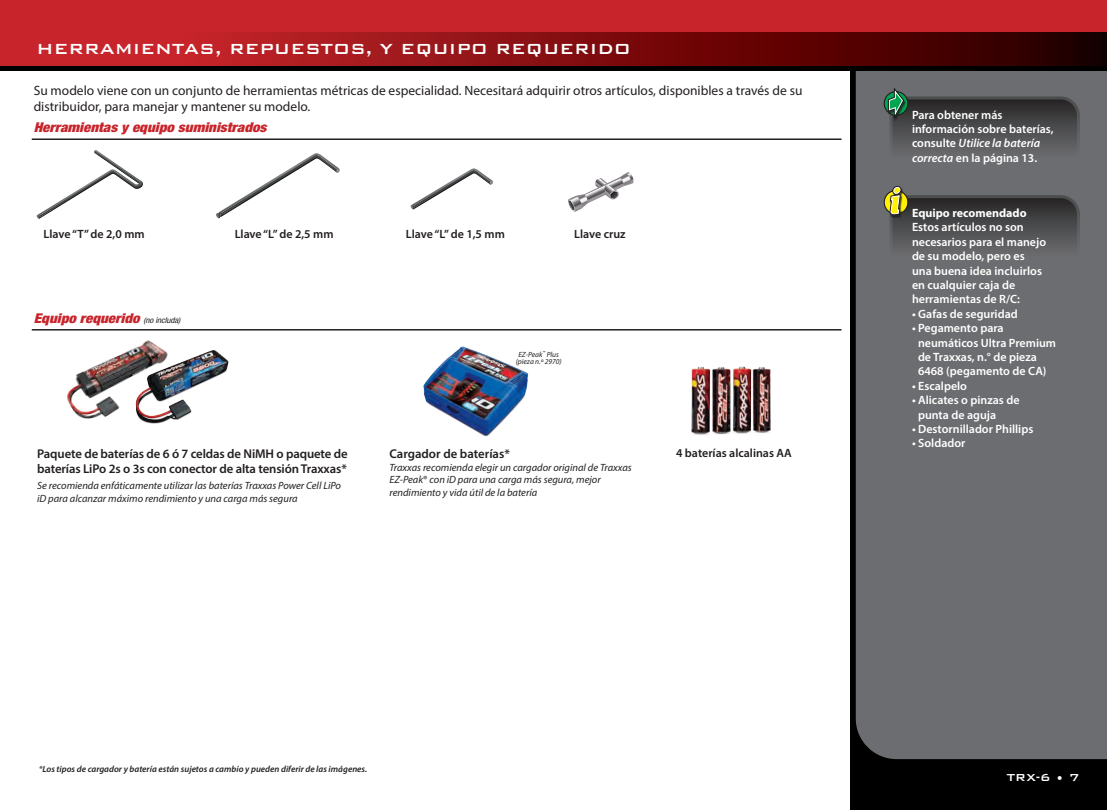
<style>
.page{position:relative;width:1107px;height:810px;background:#fff}
.page>*{position:absolute;margin:0;border:0;box-sizing:border-box;transform-origin:0 0}
.t1{font:500 19.5px "Bank Gothic BT";color:#fff}
.t2{font:13.5px/16.2px "Myriad Pro";color:#231f20}
.t3{font:italic 900 condensed 13.5px "Helvetica Neue LT Std";color:#c8242b;scale:1.11 1}
.t4{font:500 13.5px "Bank Gothic BT";color:#fff}
.t5{font:600 12.75px/15.3px "Myriad Pro";letter-spacing:-.01em;color:#231f20}
.t6{font:600 12px/14.4px "Myriad Pro";color:#fff}
.t7{font:600 12px "Myriad Pro";color:#231f20}
.t8{font:700 12px "Myriad Pro";color:#fff}
.t9{font:italic 10.5px/12.6px "Myriad Pro";color:#231f20}
.t10{font:italic 600 9px "Myriad Pro";color:#231f20}
.t11{font:italic 7.5px/7.5px "Myriad Pro";color:#231f20;text-align:center}
.s1{font-weight:400;font-size:8.1px;color:#231f20}
.s2{font-style:normal}
.s3{font-weight:400}
.s4{font-style:italic}
</style>
<div class="page">
<div style="left:850px;top:13px;width:257px;height:797px;background:#000"></div>
<div style="left:856px;top:71px;width:251px;height:688px;background:#6c6d70"></div>
<div style="left:0;top:0;width:1107px;height:70px;background:#000"></div>
<div style="left:0;top:0;width:1107px;height:51px;background:#c8242b"></div>
<svg style="left:0;top:32px;width:1107px;height:34px"></svg>
<div style="left:884px;top:91px;width:24px;height:25px;border:1px solid #231f20;border-radius:50%"></div>
<svg style="left:886px;top:83px;width:192px;height:96px"></svg>
<svg style="left:884px;top:190px;width:24px;height:24px"></svg>
<div style="left:884px;top:190px;width:24px;height:25px;border:1px solid #231f20;border-radius:50%"></div>
<div style="left:892px;top:186px;width:10px;height:9px;border:3px solid #231f20;border-radius:50%"></div>
<svg style="left:888px;top:187px;width:190px;height:91px"></svg>
<hr style="left:32px;top:329px;width:810px;height:2px;background:#231f20">
<hr style="left:32px;top:138px;width:810px;height:2px;background:#231f20">
<svg style="left:568px;top:172px;width:66px;height:40px"></svg>
<svg style="left:37px;top:150px;width:106px;height:69px"></svg>
<svg style="left:411px;top:168px;width:82px;height:42px"></svg>
<svg style="left:216px;top:153px;width:124px;height:65px"></svg>
<img style="left:691px;top:366px;width:80px;height:69px">
<img style="left:67px;top:362px;width:37px;height:57px">
<img style="left:104px;top:340px;width:125px;height:84px">
<img style="left:423px;top:346px;width:106px;height:91px">
<p class="t1" style="left:37px;top:39px;width:596px">HERRAMIENTAS, REPUESTOS, Y EQUIPO REQUERIDO</p>
<p class="t2" style="left:34px;top:82px;width:770px">Su modelo viene con un conjunto de herramientas métricas de especialidad. Necesitará adquirir otros artículos, disponibles a través de su distribuidor, para manejar y mantener su modelo.</p>
<p class="t3" style="left:34px;top:119px;width:211px">Herramientas y equipo suministrados</p>
<p class="t7" style="left:44px;top:227px;width:103px">Llave “T” de 2,0 mm</p>
<p class="t7" style="left:235px;top:227px;width:100px">Llave “L” de 2,5 mm</p>
<p class="t7" style="left:406px;top:227px;width:100px">Llave “L” de 1,5 mm</p>
<p class="t7" style="left:574px;top:226px;width:53px">Llave cruz</p>
<p class="t3" style="left:34px;top:310px;width:134px">Equipo requerido <span class="s1">(no includa)</span></p>
<p class="t5" style="left:37px;top:446px;width:312px">Paquete de baterías de 6 ó 7 celdas de NiMH o paquete de baterías LiPo 2s o 3s con conector de alta tensión Traxxas*</p>
<p class="t9" style="left:37px;top:479px;width:305px">Se recomienda enfáticamente utilizar las baterías Traxxas Power Cell LiPo iD para alcanzar máximo rendimiento y una carga más segura</p>
<p class="t11" style="left:516px;top:350px;width:48px">EZ-Peak<sup>™</sup> Plus (pieza n.º 2970)</p>
<p class="t5" style="left:389px;top:446px;width:122px">Cargador de baterías*</p>
<p class="t7" style="left:676px;top:446px;width:117px">4 baterías alcalinas AA</p>
<p class="t9" style="left:389px;top:461px;width:244px">Traxxas recomienda elegir un cargador original de Traxxas<br>EZ-Peak<span class="s2">®</span> con iD para una carga más segura, mejor rendimiento y vida útil de la batería</p>
<p class="t10" style="left:39px;top:764px;width:330px"><span class="s3">*</span>Los tipos de cargador y batería están sujetos a cambio y pueden diferir de las imágenes.</p>
<p class="t6" style="left:912px;top:107px;width:143px">Para obtener más información sobre baterías, consulte <span class="s4">Utilice la batería correcta</span> en la página 13.</p>
<p class="t8" style="left:912px;top:205px;width:116px">Equipo recomendado</p>
<p class="t6" style="left:912px;top:220px;width:136px">Estos artículos no son necesarios para el manejo de su modelo, pero es una buena idea incluirlos en cualquier caja de herramientas de R/C:</p>
<p class="t6" style="left:912px;top:306px;width:107px">• Gafas de seguridad</p>
<p class="t6" style="left:918px;top:321px;width:140px;text-indent:-6px">• Pegamento para neumáticos Ultra Premium de Traxxas, n.° de pieza<br>6468 (pegamento de CA)</p>
<p class="t6" style="left:912px;top:378px;width:57px">• Escalpelo</p>
<p class="t6" style="left:918px;top:393px;width:103px;text-indent:-6px">• Alicates o pinzas de punta de aguja</p>
<p class="t6" style="left:912px;top:421px;width:123px">• Destornillador Phillips</p>
<p class="t6" style="left:912px;top:436px;width:55px">• Soldador</p>
<p class="t4" style="left:1007px;top:770px;width:74px">TRX-6 • 7</p>
</div>
